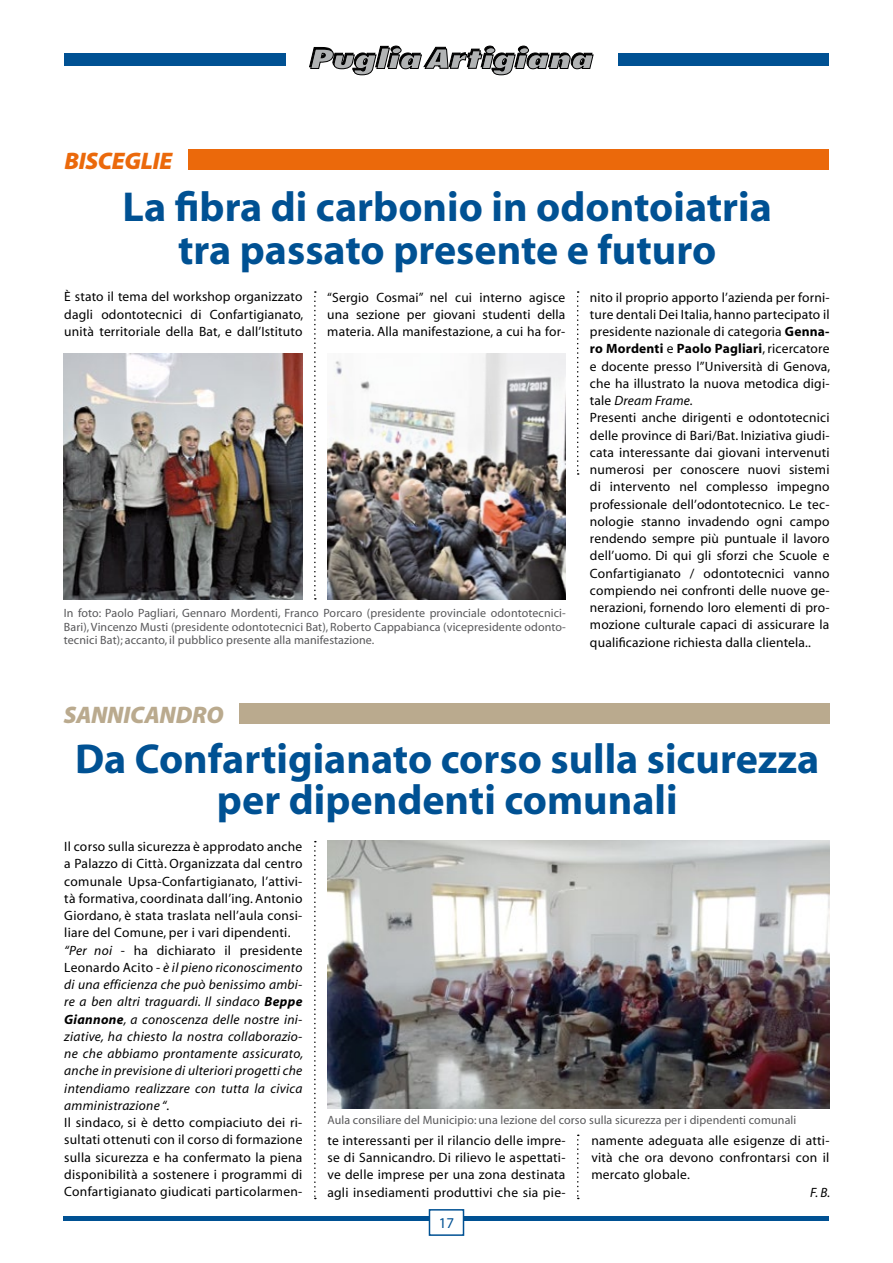
<style>
.page{position:relative;width:893px;height:1263px;background:#fff}
.page>*{position:absolute;margin:0;border:0;box-sizing:border-box;transform-origin:0 0}
.t1{font:700 42px/43.5px "Myriad";color:#005193;text-align:center}
.t2{font:italic 900 24px "Myriad Pro";letter-spacing:-.01em;color:#baaa8e}
.t3{font:italic 900 24px "Myriad Pro";letter-spacing:-.01em;color:#eb690b}
.t4{font:15px "Myriad";color:#005193}
.t5{font:13.5px/17.2px "Myriad";letter-spacing:.015em;color:#000;text-align:justify}
.t6{font:italic 13.5px/17.2px "Myriad";letter-spacing:.02em;color:#000}
.t7{font:12px/13.5px "Myriad";letter-spacing:.01em;color:#58585a;text-align:justify}
.s1{font-weight:700}
.s2{font-style:italic}
.s3{font-style:normal}
</style>
<div class="page">
<svg style="left:309px;top:46px;width:284px;height:29px"></svg>
<div style="left:64px;top:53px;width:222px;height:13px;background:#005193"></div>
<hr style="left:64px;top:1216px;width:765px;height:4px;background:#005193">
<div style="left:429px;top:1210px;width:34px;height:25px;background:#fff"></div>
<div style="left:429px;top:1209px;width:35px;height:27px;border:2px solid #005193"></div>
<div style="left:618px;top:53px;width:208px;height:13px;background:#005193"></div>
<svg style="left:577px;top:291px;width:2px;height:184px"></svg>
<svg style="left:314px;top:291px;width:2px;height:309px"></svg>
<svg style="left:314px;top:841px;width:2px;height:358px"></svg>
<svg style="left:577px;top:1134px;width:2px;height:65px"></svg>
<div style="left:189px;top:149px;width:640px;height:21px;background:#eb690b"></div>
<div style="left:239px;top:703px;width:590px;height:20px;background:#baaa8e"></div>
<img style="left:327px;top:841px;width:502px;height:267px">
<img style="left:64px;top:354px;width:238px;height:246px">
<img style="left:327px;top:354px;width:238px;height:246px">
<h2 class="t3" style="left:64px;top:147px;width:110px">BISCEGLIE</h2>
<h1 class="t1" style="left:123px;top:186px;width:651px">La fibra di carbonio in odontoiatria tra passato presente e futuro</h1>
<p class="t5" style="left:64px;top:289px;width:241px">È stato il tema del workshop organizzato dagli odontotecnici di Confartigianato, unità territoriale della Bat, e dall’Istituto</p>
<p class="t5" style="left:327px;top:289px;width:240px">“Sergio Cosmai” nel cui interno agisce una sezione per giovani studenti della materia. Alla manifestazione, a cui ha for-</p>
<p class="t5" style="left:590px;top:289px;width:242px;text-align:left">nito il proprio apporto l’azienda per forni&shy;ture dentali Dei Italia, hanno partecipato il presidente nazionale di categoria <span class="s1">Genna&shy;ro Mordenti</span> e <span class="s1">Paolo Pagliari</span>, ricercatore e docente presso l’’Università di Genova, che ha illustrato la nuova metodica digi&shy;tale <span class="s2">Dream Frame.<br></span>Presenti anche dirigenti e odontotecnici delle province di Bari/Bat. Iniziativa giudi&shy;cata interessante dai giovani intervenuti numerosi per conoscere nuovi sistemi di intervento nel complesso impegno professionale dell’odontotecnico. Le tec&shy;nologie stanno invadendo ogni campo rendendo sempre più puntuale il lavoro dell’uomo. Di qui gli sforzi che Scuole e Confartigianato / odontotecnici vanno compiendo nei confronti delle nuove ge&shy;nerazioni, fornendo loro elementi di pro&shy;mozione culturale capaci di assicurare la qualificazione richiesta dalla clientela..</p>
<p class="t7" style="left:64px;top:607px;width:504px">In foto: Paolo Pagliari, Gennaro Mordenti, Franco Porcaro (presidente provinciale odontotecnici-Bari), Vincenzo Musti (presidente odontotecnici Bat), Roberto Cappabianca (vicepresidente odonto&shy;tecnici Bat); accanto, il pubblico presente alla manifestazione.</p>
<h2 class="t2" style="left:64px;top:701px;width:162px">SANNICANDRO</h2>
<h1 class="t1" style="left:75px;top:740px;width:746px;line-height:40.5px">Da Confartigianato corso sulla sicurezza per dipendenti comunali</h1>
<p class="t6" style="left:64px;top:838px;width:240px"><span class="s3">Il corso sulla sicurezza è approdato anche a Palazzo di Città. Organizzata dal centro comunale Upsa-Confartigianato, l’attivi&shy;tà formativa, coordinata dall’ing. Antonio Giordano, è stata traslata nell’aula consi&shy;liare del Comune, per i vari dipendenti. </span>“Per noi <span class="s3">- ha dichiarato il presidente Leonardo Acito -</span> è il pieno riconoscimento di una efficienza che può benissimo ambi&shy;re a ben altri traguardi. Il sindaco <span class="s1">Beppe Giannone</span>, a conoscenza delle nostre ini&shy;ziative, ha chiesto la nostra collaborazio&shy;ne che abbiamo prontamente assicurato, anche in previsione di ulteriori progetti che intendiamo realizzare con tutta la civica amministrazione “.</p>
<p class="t5" style="left:64px;top:1114px;width:240px">Il sindaco, si è detto compiaciuto dei ri&shy;sultati ottenuti con il corso di formazione sulla sicurezza e ha confermato la piena disponibilità a sostenere i programmi di Confartigianato giudicati particolarmen-</p>
<p class="t7" style="left:327px;top:1113px;width:470px">Aula consiliare del Municipio: una lezione del corso sulla sicurezza per i dipendenti comunali</p>
<p class="t5" style="left:327px;top:1132px;width:240px">te interessanti per il rilancio delle impre&shy;se di Sannicandro. Di rilievo le aspettati&shy;ve delle imprese per una zona destinata agli insediamenti produttivi che sia pie-</p>
<p class="t5" style="left:591px;top:1132px;width:240px">namente adeguata alle esigenze di atti&shy;vità che ora devono confrontarsi con il mercato globale.</p>
<p class="t6" style="left:810px;top:1184px;width:22px">F. B.</p>
<p class="t4" style="left:439px;top:1215px;width:17px">17</p>
</div>
